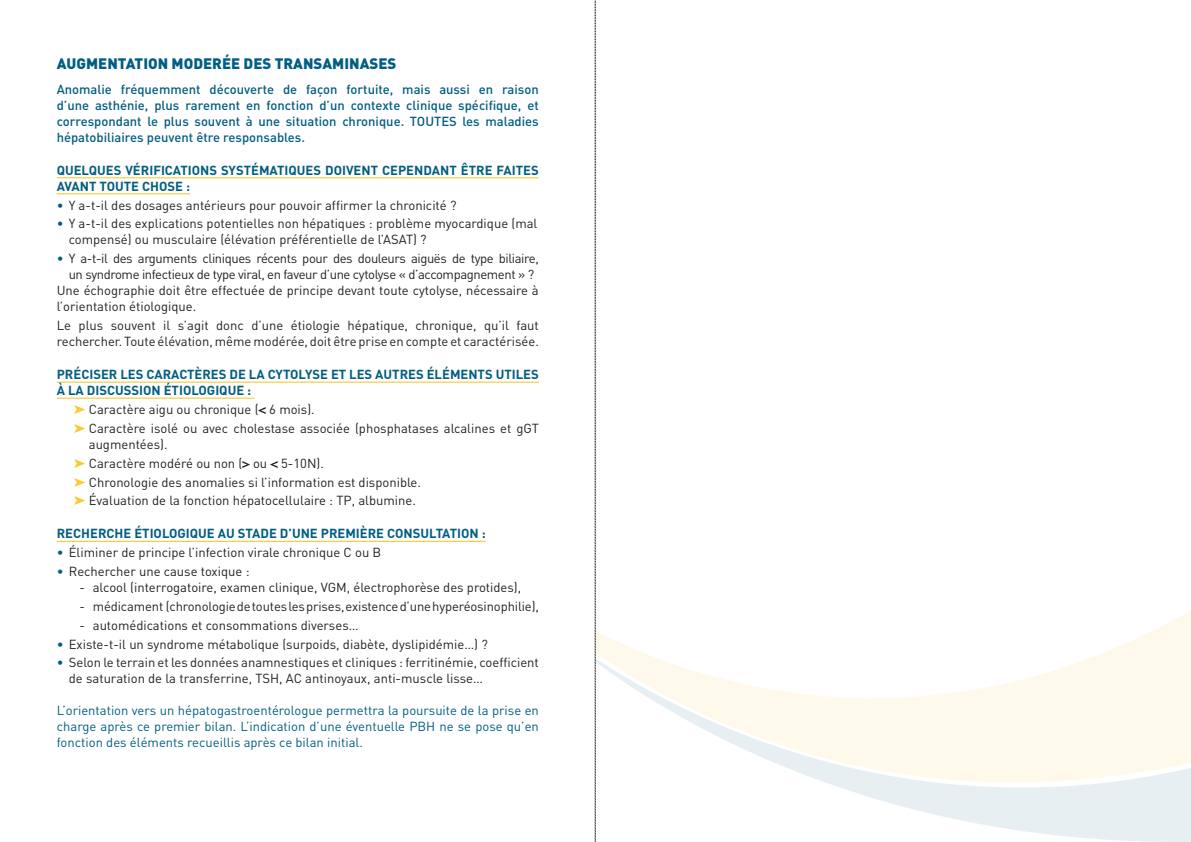
<style>
.page{position:relative;width:1191px;height:842px;background:#fff}
.page>*{position:absolute;margin:0;border:0;box-sizing:border-box;transform-origin:0 0}
.t1{font:900 15px "DIN";color:#005d83}
.t2{font:13px/18.8px "DIN";color:#231f20}
.t3{font:500 13px/16px "DIN";color:#005d83;text-align:justify}
.t4{font:700 13px/16px "DIN";color:#005d83}
.t5{font:13px/16px "DIN";color:#005d83;text-align:justify}
.t6{font:13px "DIN";letter-spacing:-.03em;color:#231f20}
.s1{color:#005d83}
.s2{color:#fec830}
.s3{font-family:"Times";font-weight:700}
</style>
<div class="page">
<svg style="left:596px;top:611px;width:595px;height:30px"></svg>
<svg style="left:596px;top:641px;width:595px;height:201px"></svg>
<hr style="left:57px;top:177px;width:482px;height:1px;background:#fec830">
<hr style="left:57px;top:193px;width:133px;height:1px;background:#fec830">
<hr style="left:57px;top:382px;width:482px;height:1px;background:#fec830">
<hr style="left:57px;top:398px;width:197px;height:1px;background:#fec830">
<hr style="left:57px;top:541px;width:429px;height:1px;background:#fec830">
<svg style="left:594px;top:0;width:2px;height:842px;background:#a7a6a6"></svg>
<p class="t1" style="left:57px;top:54px;width:341px">AUGMENTATION MODERÉE DES TRANSAMINASES</p>
<p class="t3" style="left:57px;top:81px;width:483px">Anomalie fréquemment découverte de façon fortuite, mais aussi en raison d’une asthénie, plus rarement en fonction d’un contexte clinique spécifique, et correspondant le plus souvent à une situation chronique. TOUTES les maladies hépatobiliaires peuvent être responsables.</p>
<p class="t4" style="left:57px;top:162px;width:483px">QUELQUES VÉRIFICATIONS SYSTÉMATIQUES DOIVENT CEPENDANT ÊTRE FAITES<br>AVANT TOUTE CHOSE :</p>
<p class="t2" style="left:57px;top:195px;width:401px"><span class="s1">•</span> Y a-t-il des dosages antérieurs pour pouvoir affirmer la chronicité ?</p>
<p class="t2" style="left:69px;top:216px;width:470px;line-height:16px;text-indent:-12px"><span class="s1">•</span> Y a-t-il des explications potentielles non hépatiques : problème myocardique (mal compensé) ou musculaire (élévation préférentielle de l’ASAT) ?</p>
<p class="t6" style="left:57px;top:250px;width:483px"><span class="s1">•</span> Y a-t-il des arguments cliniques récents pour des douleurs aiguës de type biliaire,</p>
<p class="t6" style="left:69px;top:266px;width:467px">un syndrome infectieux de type viral, en faveur d’une cytolyse « d’accompagnement » ?</p>
<p class="t2" style="left:57px;top:281px;width:483px">Une échographie doit être effectuée de principe devant toute cytolyse, nécessaire à</p>
<p class="t2" style="left:57px;top:297px;width:141px">l’orientation étiologique.</p>
<p class="t2" style="left:57px;top:317px;width:483px;line-height:16px">Le plus souvent il s’agit donc d’une étiologie hépatique, chronique, qu’il faut rechercher. Toute élévation, même modérée, doit être prise en compte et caractérisée.</p>
<p class="t4" style="left:57px;top:366px;width:483px">PRÉCISER LES CARACTÈRES DE LA CYTOLYSE ET LES AUTRES ÉLÉMENTS UTILES<br>À LA DISCUSSION ÉTIOLOGIQUE :</p>
<p class="t2" style="left:74px;top:400px;width:466px"><span class="s2">➤</span> Caractère aigu ou chronique (<span class="s3">&lt;</span> 6 mois).<br><span class="s2">➤</span> Caractère isolé ou avec cholestase associée (phosphatases alcalines et gGT</p>
<p class="t2" style="left:74px;top:434px;width:349px;text-indent:15px">augmentées).<br><span class="s2">➤</span> Caractère modéré ou non (<span class="s3">&gt;</span> ou <span class="s3">&lt;</span> 5-10N).<br><span class="s2">➤</span> Chronologie des anomalies si l’information est disponible. <span class="s2">➤</span> Évaluation de la fonction hépatocellulaire : TP, albumine.</p>
<p class="t4" style="left:57px;top:525px;width:430px">RECHERCHE ÉTIOLOGIQUE AU STADE D’UNE PREMIÈRE CONSULTATION :</p>
<p class="t2" style="left:57px;top:543px;width:326px"><span class="s1">•</span> Éliminer de principe l’infection virale chronique C ou B</p>
<p class="t2" style="left:57px;top:562px;width:194px"><span class="s1">•</span> Rechercher une cause toxique :</p>
<p class="t2" style="left:79px;top:578px;width:443px">- alcool (interrogatoire, examen clinique, VGM, électrophorèse des protides),</p>
<p class="t2" style="left:79px;top:597px;width:461px">- médicament (chronologiedetouteslesprises,existenced’unehyperéosinophilie),</p>
<p class="t2" style="left:79px;top:615px;width:281px">- automédications et consommations diverses…</p>
<p class="t2" style="left:57px;top:634px;width:432px"><span class="s1">•</span> Existe-t-il un syndrome métabolique (surpoids, diabète, dyslipidémie…) ?</p>
<p class="t2" style="left:69px;top:654px;width:471px;line-height:16px;text-indent:-12px"><span class="s1">•</span> Selon le terrain et les données anamnestiques et cliniques : ferritinémie, coefficient de saturation de la transferrine, TSH, AC antinoyaux, anti-muscle lisse…</p>
<p class="t5" style="left:57px;top:702px;width:483px">L’orientation vers un hépatogastroentérologue permettra la poursuite de la prise en charge après ce premier bilan. L’indication d’une éventuelle PBH ne se pose qu’en fonction des éléments recueillis après ce bilan initial.</p>
</div>
